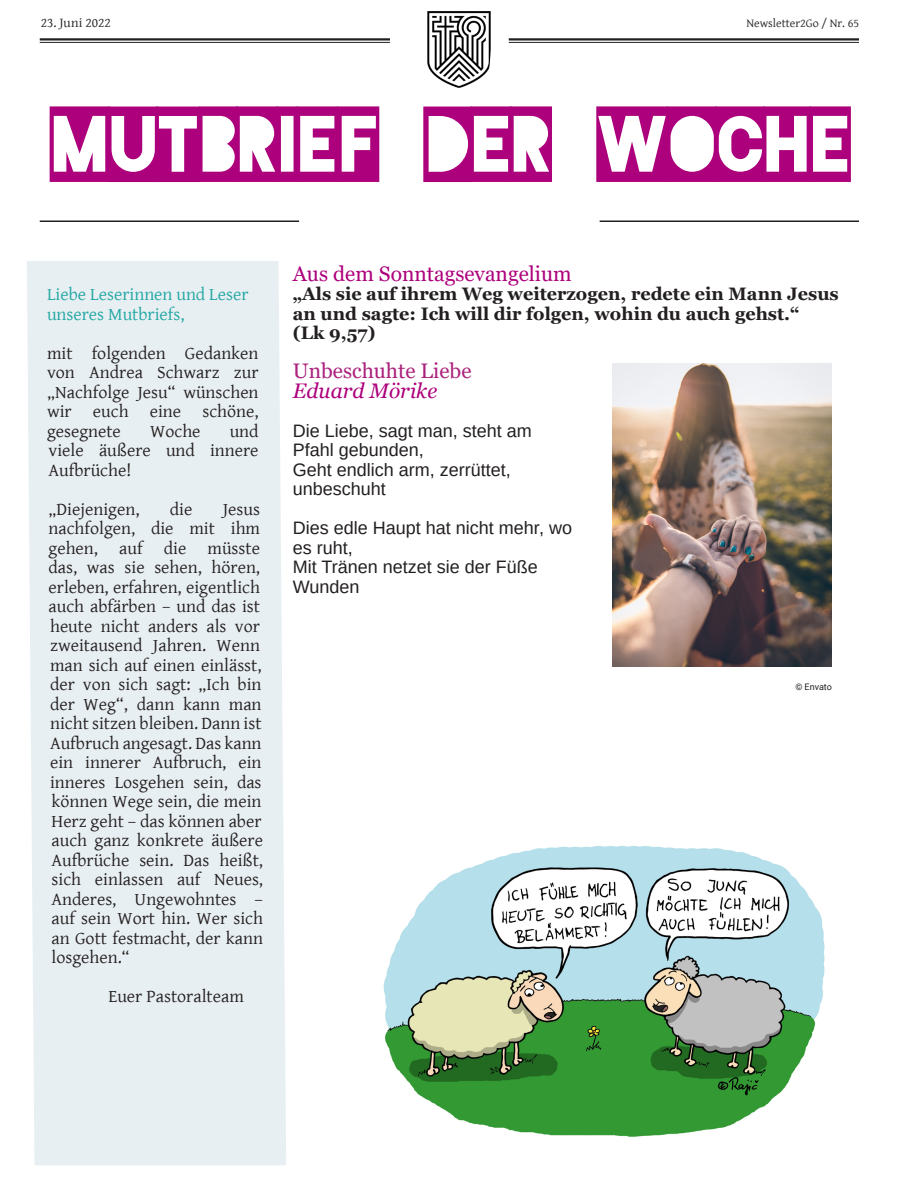
<style>
.page{position:relative;width:918px;height:1188px;background:#fff}
.page>*{position:absolute;margin:0;border:0;box-sizing:border-box;transform-origin:0 0}
.Newsletter_Name{font:90px "Blackout 2 AM";color:#ad007c}
.Normal_body_text{font:21px/19.5px "Georgia";color:#ab217d}
.Title_Large{font:21px "Georgia";color:#ad007c}
.Normal_body_text_ita{font:18px/19.5px "Gentium Basic";color:#231f20;text-align:justify}
.Normal_body_text-2{font:18px/19.5px "Arimo";color:#231f20}
.Title_Large-2{font:700 18px/19.5px "Georgia";color:#231f20}
.Normal_body_text_ita-2{font:18px/19.5px "Gentium Basic";color:#20a6a3}
.t1{font:13.5px "Gentium Basic";letter-spacing:.005em;color:#231f20}
.t2{font:12px "Gentium Basic";color:#231f20}
.Pages{font:9px "Roboto";color:#231f20}
.s1{font-style:italic;color:#ad007c}
</style>
<div class="page">
<img style="left:427px;top:11px;width:64px;height:77px">
<img style="left:612px;top:364px;width:219px;height:302px">
<div style="left:27px;top:261px;width:259px;height:904px;background:#e8eff2"></div>
<hr style="left:40px;top:38px;width:350px;height:3px;background:#231f20">
<hr style="left:40px;top:42px;width:350px;height:1px;background:#231f20">
<hr style="left:509px;top:38px;width:350px;height:3px;background:#231f20">
<hr style="left:509px;top:42px;width:350px;height:1px;background:#231f20">
<hr style="left:40px;top:221px;width:259px;height:1px;background:#231f20">
<hr style="left:600px;top:221px;width:259px;height:1px;background:#231f20">
<img style="left:383px;top:846px;width:442px;height:291px">
<p class="t1" style="left:41px;top:13px;width:71px">23. Juni 2022</p>
<p class="t2" style="left:746px;top:14px;width:114px">Newsletter2Go / Nr. 65</p>
<p class="Newsletter_Name" style="left:50px;top:98px;width:801px">MUTBRIEF DER WOCHE</p>
<p class="Normal_body_text_ita-2" style="left:47px;top:284px;width:203px">Liebe Leserinnen und Leser unseres Mutbriefs,</p>
<p class="Normal_body_text_ita" style="left:47px;top:342px;width:213px">mit folgenden Gedanken von Andrea Schwarz zur „Nachfolge Jesu“ wünschen wir euch eine schöne, gesegnete</p>
<p class="Normal_body_text_ita" style="left:49px;top:420px;width:212px;text-indent:181px">und viele äußere und innere Aufbrüche!</p>
<p class="Normal_body_text_ita" style="left:49px;top:498px;width:92px">„Diejenigen,</p>
<p class="Normal_body_text_ita" style="left:170px;top:498px;width:24px">die</p>
<p class="Normal_body_text_ita" style="left:150px;top:420px;width:52px">Woche</p>
<p class="Normal_body_text_ita" style="left:49px;top:498px;width:216px;text-align:left;text-indent:174px">Jesus nachfolgen, die mit ihm gehen, auf die müsste das, was sie sehen, hören, erleben, erfahren, eigentlich auch abfärben – und das ist heute nicht anders als vor zweitausend Jahren. Wenn man sich auf einen einlässt, der von sich sagt: „Ich bin der Weg“, dann kann man nicht sitzen bleiben. Dann ist<br>Aufbruch angesagt. Das kann ein innerer Aufbruch, ein inneres Losgehen sein, das können Wege sein, die mein<br>Herz geht – das können aber auch ganz konkrete äußere<br>Aufbrüche sein. Das heißt, sich einlassen auf Neues,<br>Anderes, Ungewohntes – auf sein Wort hin. Wer sich an Gott festmacht, der kann losgehen.“</p>
<p class="Normal_body_text_ita" style="left:109px;top:986px;width:137px">Euer Pastoralteam</p>
<p class="Title_Large" style="left:293px;top:261px;width:280px">Aus dem Sonntagsevangelium</p>
<p class="Title_Large-2" style="left:293px;top:284px;width:547px">„Als sie auf ihrem Weg weiterzogen, redete ein Mann Jesus an und sagte: Ich will dir folgen, wohin du auch gehst.“<br>(Lk 9,57)</p>
<p class="Normal_body_text" style="left:293px;top:361px;width:180px">Unbeschuhte Liebe<br><span class="s1">Eduard Mörike</span></p>
<p class="Normal_body_text-2" style="left:293px;top:421px;width:241px">Die Liebe, sagt man, steht am<br>Pfahl gebunden,<br>Geht endlich arm, zerrüttet, unbeschuht;</p>
<p class="Normal_body_text-2" style="left:293px;top:518px;width:281px">Dies edle Haupt hat nicht mehr, wo es ruht,<br>Mit Tränen netzet sie der Füße<br>Wunden</p>
<p class="Pages" style="left:795px;top:680px;width:38px">© Envato</p>
</div>
